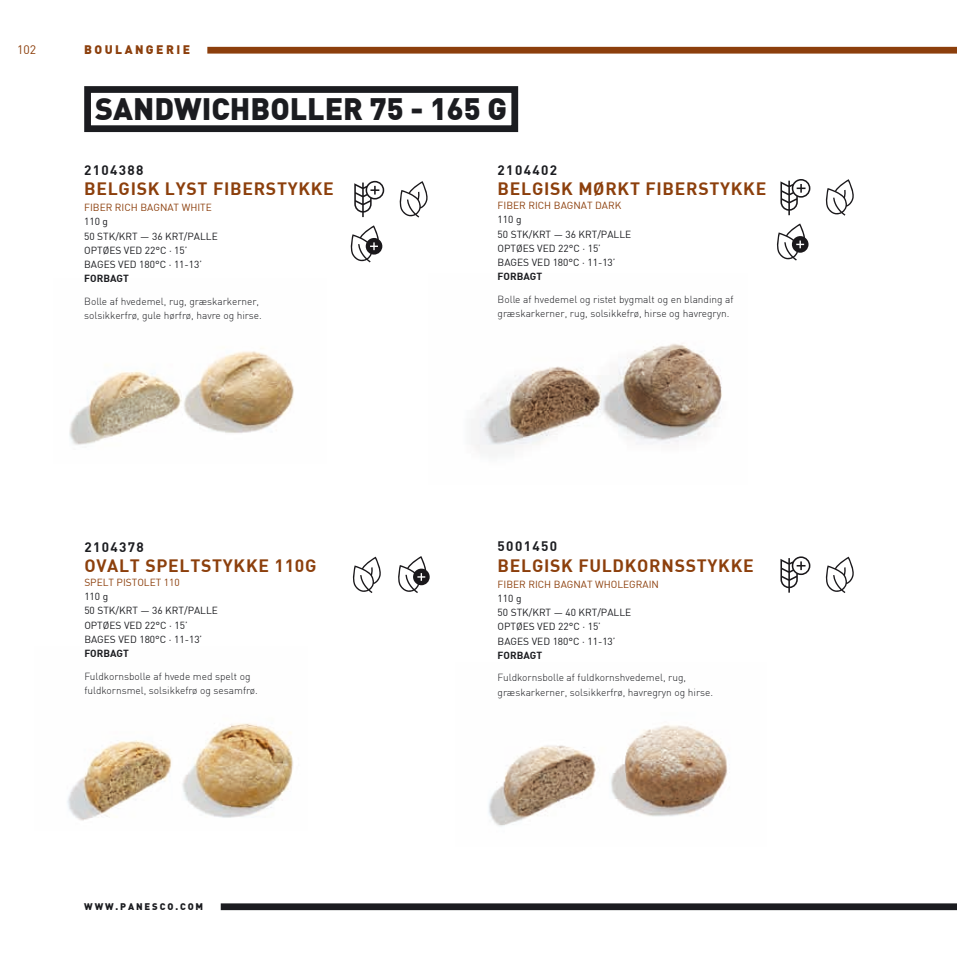
<style>
.page{position:relative;width:957px;height:957px;background:#fff}
.page>*{position:absolute;margin:0;border:0;box-sizing:border-box;transform-origin:0 0}
.t1{font:900 30.3px "DIN";color:#1b1c20}
.t2{font:700 17.55px "DIN";letter-spacing:.04em;color:#8c3f0c}
.t3{font:700 13.5px "DIN";letter-spacing:.1em;color:#1b1c20}
.t4{font:900 12.15px "DIN";letter-spacing:.2em;color:#8c3f0c}
.t5{font:12.15px "DIN";color:#8c3f0c}
.t6{font:300 10.2px/14.1px "DIN";color:#1b1c20}
.t7{font:10.2px/14.1px "DIN";color:#1b1c20}
.t8{font:10.2px "DIN";color:#8c3f0c}
.t9{font:700 10.2px "DIN";color:#1b1c20}
.t10{font:900 9.45px "DIN";letter-spacing:.2em;color:#1b1c20}
</style>
<div class="page">
<div style="left:207px;top:47px;width:750px;height:7px;background:#8c3f0c"></div>
<div style="left:221px;top:903px;width:736px;height:7px;background:#1b1c20"></div>
<svg style="left:780px;top:179px;width:30px;height:36px"></svg>
<svg style="left:825px;top:179px;width:29px;height:37px"></svg>
<svg style="left:776px;top:223px;width:32px;height:38px"></svg>
<svg style="left:354px;top:181px;width:30px;height:36px"></svg>
<svg style="left:399px;top:181px;width:29px;height:36px"></svg>
<svg style="left:350px;top:225px;width:32px;height:37px"></svg>
<svg style="left:352px;top:556px;width:29px;height:37px"></svg>
<svg style="left:398px;top:556px;width:32px;height:37px"></svg>
<svg style="left:780px;top:556px;width:30px;height:36px"></svg>
<svg style="left:825px;top:556px;width:29px;height:37px"></svg>
<img style="left:69px;top:351px;width:225px;height:94px">
<img style="left:67px;top:723px;width:226px;height:98px">
<img style="left:488px;top:725px;width:240px;height:102px">
<img style="left:475px;top:343px;width:247px;height:107px">
<div style="left:84px;top:86px;width:434px;height:46px;border:7px solid #1b1c20"></div>
<p class="t5" style="left:17px;top:44px;width:21px">102</p>
<p class="t4" style="left:84px;top:43px;width:107px">BOULANGERIE</p>
<h1 class="t1" style="left:95px;top:94px;width:413px">SANDWICHBOLLER 75 - 165 G</h1>
<h3 class="t3" style="left:84px;top:163px;width:61px">2104388</h3>
<h2 class="t2" style="left:84px;top:180px;width:251px">BELGISK LYST FIBERSTYKKE</h2>
<p class="t8" style="left:84px;top:203px;width:129px">FIBER RICH BAGNAT WHITE</p>
<p class="t7" style="left:84px;top:215px;width:135px">110 g<br>50 STK/KRT — 36 KRT/PALLE<br>OPTØES VED 22°C · 15’<br>BAGES VED 180°C · 11-13’</p>
<p class="t9" style="left:84px;top:273px;width:46px">FORBAGT</p>
<p class="t6" style="left:84px;top:294px;width:179px">Bolle af hvedemel, rug, græskarkerner, solsikkerfrø, gule hørfrø, havre og hirse.</p>
<h3 class="t3" style="left:84px;top:540px;width:61px">2104378</h3>
<h2 class="t2" style="left:84px;top:557px;width:234px">OVALT SPELTSTYKKE 110G</h2>
<p class="t8" style="left:84px;top:578px;width:97px">SPELT PISTOLET 110</p>
<p class="t7" style="left:84px;top:590px;width:135px">110 g<br>50 STK/KRT — 36 KRT/PALLE<br>OPTØES VED 22°C · 15’<br>BAGES VED 180°C · 11-13’</p>
<p class="t9" style="left:84px;top:648px;width:46px">FORBAGT</p>
<p class="t6" style="left:84px;top:669px;width:175px">Fuldkornsbolle af hvede med spelt og fuldkornsmel, solsikkefrø og sesamfrø.</p>
<p class="t10" style="left:84px;top:902px;width:121px">WWW.PANESCO.COM</p>
<h3 class="t3" style="left:497px;top:163px;width:61px">2104402</h3>
<h2 class="t2" style="left:497px;top:180px;width:270px">BELGISK MØRKT FIBERSTYKKE</h2>
<p class="t8" style="left:497px;top:201px;width:125px">FIBER RICH BAGNAT DARK</p>
<p class="t7" style="left:497px;top:213px;width:135px">110 g<br>50 STK/KRT — 36 KRT/PALLE<br>OPTØES VED 22°C · 15’<br>BAGES VED 180°C · 11-13’</p>
<p class="t9" style="left:497px;top:271px;width:46px">FORBAGT</p>
<p class="t6" style="left:497px;top:292px;width:237px">Bolle af hvedemel og ristet bygmalt og en blanding af græskarkerner, rug, solsikkefrø, hirse og havregryn.</p>
<h3 class="t3" style="left:497px;top:540px;width:61px">5001450</h3>
<h2 class="t2" style="left:497px;top:557px;width:257px">BELGISK FULDKORNSSTYKKE</h2>
<p class="t8" style="left:497px;top:579px;width:163px">FIBER RICH BAGNAT WHOLEGRAIN</p>
<p class="t7" style="left:497px;top:592px;width:135px">110 g<br>50 STK/KRT — 40 KRT/PALLE<br>OPTØES VED 22°C · 15’<br>BAGES VED 180°C · 11-13’</p>
<p class="t9" style="left:497px;top:650px;width:46px">FORBAGT</p>
<p class="t6" style="left:497px;top:670px;width:217px">Fuldkornsbolle af fuldkornshvedemel, rug, græskarkerner, solsikkerfrø, havregryn og hirse.</p>
</div>
